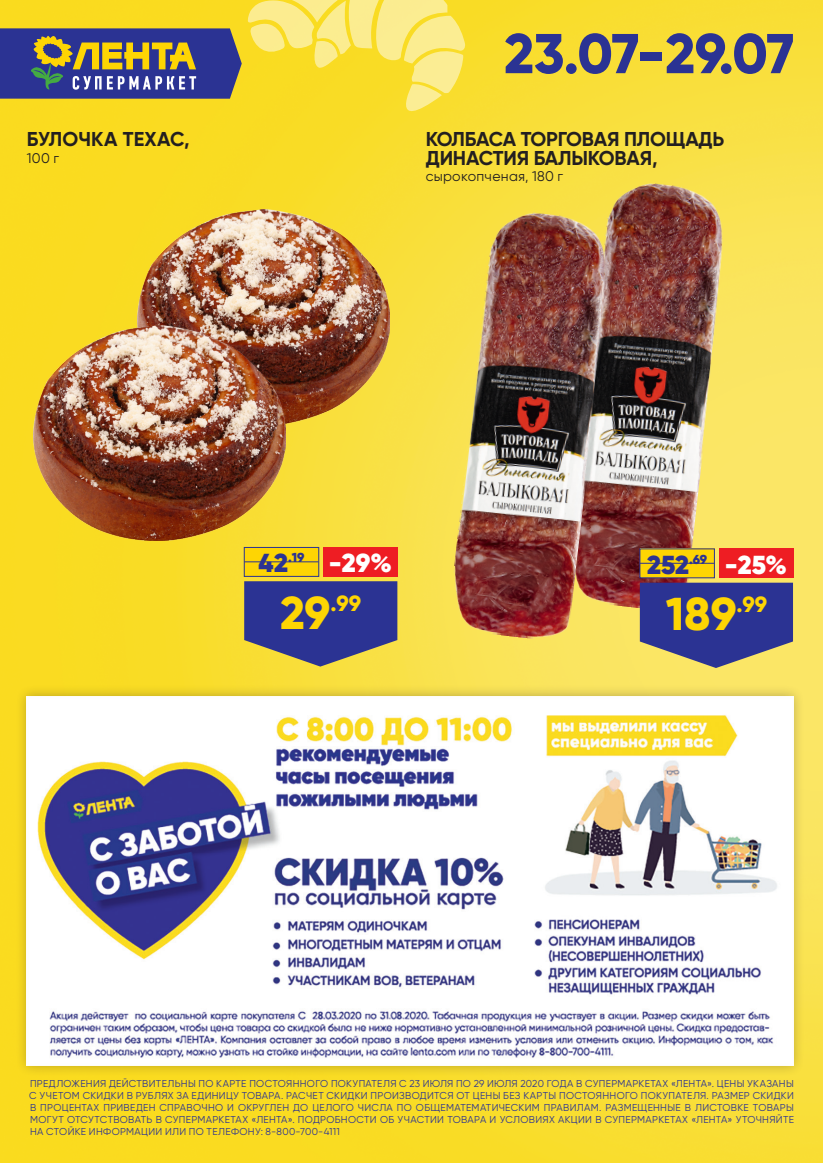
<style>
.page{position:relative;width:823px;height:1163px;background:#fff}
.page>*{position:absolute;margin:0;border:0;box-sizing:border-box;transform-origin:0 0}
.t1{font:800 56px "Gilroy";letter-spacing:-.015em;color:#2b3393}
.t2{font:800 46px "Gilroy";color:#fed503}
.t3{font:900 26px "Gilroy";color:#fff}
.t4{font:900 26px "Gilroy";color:#2b3393}
.t5{font:800 22px "Gilroy";color:#fed503}
.товарный_гилрой{font:700 20px/18px "Gilroy";letter-spacing:-.01em;color:#231f20}
.товарный_гилрой-2{font:700 20px "Gilroy";letter-spacing:.01em;color:#231f20}
.товарный_гилрой-3{font:14px "Gilroy";letter-spacing:.02em;color:#231f20}
.t6{font:900 13px "Gilroy";color:#2b3393}
.t7{font:10px/12px "Gilroy";letter-spacing:.03em;color:#2b3393;text-align:justify}
.s1{font-size:26px}
.s2{font-size:46px}
</style>
<div class="page">
<img style="left:0;top:0;width:822px;height:1162px">
<svg style="left:247px;top:0;width:218px;height:113px;background:#fae356"></svg>
<svg style="left:0;top:28px;width:241px;height:71px;background:#595a7c"></svg>
<div style="left:244px;top:547px;width:74px;height:29px;background:#fed503"></div>
<svg style="left:244px;top:581px;width:153px;height:85px;background:#4a4d85"></svg>
<div style="left:323px;top:547px;width:74px;height:29px;background:#ee1d23"></div>
<hr style="left:244px;top:561px;width:74px;height:1px;background:#2b3393">
<div style="left:243px;top:547px;width:76px;height:29px;border:1px solid #2b3393"></div>
<img style="left:137px;top:210px;width:252px;height:215px">
<img style="left:33px;top:325px;width:253px;height:215px">
<img style="left:563px;top:179px;width:169px;height:434px">
<img style="left:446px;top:208px;width:169px;height:434px">
<div style="left:639px;top:549px;width:74px;height:29px;background:#fed503"></div>
<svg style="left:639px;top:582px;width:153px;height:86px;background:#4e508a"></svg>
<div style="left:718px;top:549px;width:74px;height:29px;background:#ee1d23"></div>
<hr style="left:639px;top:562px;width:74px;height:1px;background:#2b3393">
<div style="left:15px;top:685px;width:789px;height:391px;background:#231f20;opacity:.3"></div>
<img style="left:27px;top:696px;width:766px;height:368px">
<p class="товарный_гилрой-2" style="left:27px;top:127px;width:164px">БУЛОЧКА ТЕХАС,</p>
<p class="товарный_гилрой-3" style="left:27px;top:150px;width:34px">100 г</p>
<p class="t1" style="left:504px;top:18px;width:291px">23.07-29.07</p>
<p class="товарный_гилрой" style="left:425px;top:130px;width:300px">КОЛБАСА ТОРГОВАЯ ПЛОЩАДЬ<br>ДИНАСТИЯ БАЛЫКОВАЯ,</p>
<p class="товарный_гилрой-3" style="left:425px;top:168px;width:139px">сырокопченая, 180 г</p>
<p class="t6" style="left:258px;top:549px;width:47px"><span class="s1">42</span>.19</p>
<p class="t3" style="left:329px;top:546px;width:64px">-29%</p>
<p class="t5" style="left:280px;top:589px;width:82px"><span class="s2">29</span>.99</p>
<p class="t4" style="left:646px;top:548px;width:61px">252<sup>.69</sup></p>
<p class="t3" style="left:724px;top:548px;width:64px">-25%</p>
<p class="t2" style="left:665px;top:585px;width:103px">189<sup>.99</sup></p>
<p class="t7" style="left:29px;top:1076px;width:765px">ПРЕДЛОЖЕНИЯ ДЕЙСТВИТЕЛЬНЫ ПО КАРТЕ ПОСТОЯННОГО ПОКУПАТЕЛЯ С 23 ИЮЛЯ ПО 29 ИЮЛЯ 2020 ГОДА В СУПЕРМАРКЕТАХ «ЛЕНТА». ЦЕНЫ УКАЗАНЫ С УЧЕТОМ СКИДКИ В РУБЛЯХ ЗА ЕДИНИЦУ ТОВАРА. РАСЧЕТ СКИДКИ ПРОИЗВОДИТСЯ ОТ ЦЕНЫ БЕЗ КАРТЫ ПОСТОЯННОГО ПОКУПАТЕЛЯ. РАЗМЕР СКИДКИ В ПРОЦЕНТАХ ПРИВЕДЕН СПРАВОЧНО И ОКРУГЛЕН ДО ЦЕЛОГО ЧИСЛА ПО ОБЩЕМАТЕМАТИЧЕСКИМ ПРАВИЛАМ. РАЗМЕЩЕННЫЕ В ЛИСТОВКЕ ТОВАРЫ МОГУТ ОТСУТСТВОВАТЬ В СУПЕРМАРКЕТАХ «ЛЕНТА». ПОДРОБНОСТИ ОБ УЧАСТИИ ТОВАРА И УСЛОВИЯХ АКЦИИ В СУПЕРМАРКЕТАХ «ЛЕНТА» УТОЧНЯЙТЕ НА СТОЙКЕ ИНФОРМАЦИИ ИЛИ ПО ТЕЛЕФОНУ: 8-800-700-4111</p>
</div>
